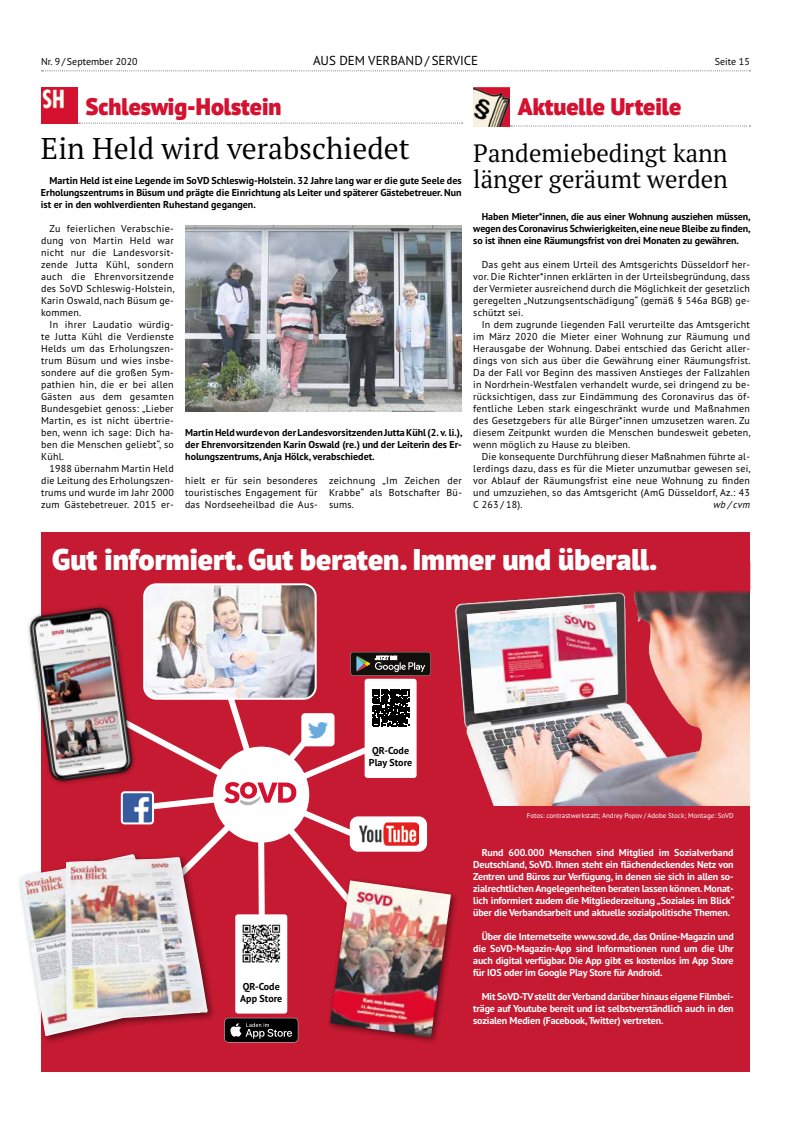
<style>
.page{position:relative;width:791px;height:1134px;background:#fff}
.page>*{position:absolute;margin:0;border:0;box-sizing:border-box;transform-origin:0 0}
.t1{font:900 30px "PT Sans Pro";color:#fff}
.t2{font:30px "PT Serif Pro";color:#000}
.t3{font:25px/26px "PT Serif Pro";color:#000}
.t4{font:900 24px "PT Sans Pro";color:#d51130}
.t5{font:13px "PT Sans Pro";color:#000}
.t6{font:10px/12px "PT Sans Pro";letter-spacing:.02em;color:#000;text-align:justify}
.t7{font:700 10px/12px "PT Sans Pro";letter-spacing:-.015em;color:#fff;text-align:justify}
.t8{font:700 10px/12px "PT Sans Pro";color:#000;text-align:justify}
.t9{font:10px "PT Sans Pro";color:#000}
.t10{font:italic 10px "PT Sans Pro";color:#000}
.t11{font:7px "PT Sans Pro";color:#fff}
</style>
<div class="page">
<div style="left:41px;top:531px;width:709px;height:540px;background:#c61a32"></div>
<div style="left:326px;top:877px;width:132px;height:168px;background:#000;opacity:.5"></div>
<img style="left:330px;top:880px;width:121px;height:157px">
<div style="left:17px;top:851px;width:200px;height:194px;background:#000;opacity:.5"></div>
<img style="left:20px;top:854px;width:188px;height:182px">
<svg style="left:224px;top:1018px;width:74px;height:24px;background:#2a2929"></svg>
<div style="left:235px;top:914px;width:52px;height:99px;background:#fff;border-radius:3px"></div>
<img style="left:242px;top:933px;width:39px;height:30px">
<svg style="left:101px;top:652px;width:330px;height:281px"></svg>
<img style="left:455px;top:595px;width:295px;height:210px">
<img style="left:467px;top:602px;width:150px;height:111px">
<img style="left:185px;top:225px;width:277px;height:187px">
<img style="left:41px;top:88px;width:36px;height:36px">
<svg style="left:79px;top:123px;width:384px;height:1px"></svg>
<img style="left:473px;top:88px;width:36px;height:39px">
<svg style="left:510px;top:125px;width:240px;height:1px"></svg>
<img style="left:146px;top:586px;width:170px;height:113px">
<div style="left:143px;top:583px;width:174px;height:117px;border:2px solid #fff;border-radius:12px"></div>
<img style="left:28px;top:597px;width:122px;height:195px">
<svg style="left:353px;top:819px;width:71px;height:30px"></svg>
<img style="left:359px;top:823px;width:59px;height:22px">
<div style="left:350px;top:816px;width:77px;height:36px;border:6px solid #fff;border-radius:5px"></div>
<svg style="left:42px;top:70px;width:708px;height:1px"></svg>
<p class="t9" style="left:41px;top:55px;width:98px">Nr. 9 / September 2020</p>
<h3 class="t5" style="left:313px;top:52px;width:167px">AUS DEM VERBAND / SERVICE</h3>
<p class="t6" style="left:715px;top:55px;width:36px">Seite 15</p>
<h3 class="t4" style="left:86px;top:90px;width:197px">Schleswig-Holstein</h3>
<h1 class="t2" style="left:41px;top:129px;width:370px">Ein Held wird verabschiedet</h1>
<p class="t8" style="left:41px;top:174px;width:422px;text-indent:8px">Martin Held ist eine Legende im SoVD Schleswig-Holstein. 32 Jahre lang war er die gute Seele des Erholungszentrums in Büsum und prägte die Einrichtung als Leiter und späterer Gästebetreuer. Nun ist er in den wohlverdienten Ruhestand gegangen.</p>
<p class="t6" style="left:41px;top:222px;width:135px;text-indent:8px">Zu feierlichen Verabschie&shy;dung von Martin Held war nicht nur die Landesvorsit&shy;zende Jutta Kühl, sondern auch die Ehrenvorsitzende des SoVD Schleswig-Holstein, Karin Oswald, nach Büsum ge&shy;kommen.</p>
<p class="t6" style="left:41px;top:318px;width:134px;text-indent:8px">In ihrer Laudatio würdig&shy;te Jutta Kühl die Verdienste Helds um das Erholungszen&shy;trum Büsum und wies insbe&shy;sondere auf die großen Sym&shy;pathien hin, die er bei allen Gästen aus dem gesamten Bundesgebiet genoss: „Lieber Martin, es ist nicht übertrie&shy;ben, wenn ich sage: Dich ha&shy;ben die Menschen geliebt“, so Kühl.</p>
<p class="t6" style="left:41px;top:462px;width:134px;text-indent:8px">1988 übernahm Martin Held die Leitung des Erholungszen&shy;trums und wurde im Jahr 2000 zum Gästebetreuer. 2015 er-</p>
<p class="t8" style="left:185px;top:426px;width:279px">Martin Held wurde von der Landesvorsitzenden Jutta Kühl (2. v. li.), der Ehrenvorsitzenden Karin Oswald (re.) und der Leiterin des Er&shy;holungszentrums, Anja Hölck, verabschiedet.</p>
<p class="t6" style="left:185px;top:474px;width:134px">hielt er für sein besonderes touristisches Engagement für das Nordseeheilbad die Aus-</p>
<p class="t6" style="left:329px;top:474px;width:134px">zeichnung „Im Zeichen der Krabbe“ als Botschafter Bü&shy;sums.</p>
<h3 class="t4" style="left:518px;top:91px;width:165px">Aktuelle Urteile</h3>
<h2 class="t3" style="left:473px;top:140px;width:256px">Pandemiebedingt kann länger geräumt werden</h2>
<p class="t8" style="left:473px;top:210px;width:279px;text-indent:8px">Haben Mieter*innen, die aus einer Wohnung ausziehen müssen, wegen des Coronavirus Schwierigkeiten, eine neue Bleibe zu finden, so ist ihnen eine Räumungsfrist von drei Monaten zu gewähren.</p>
<p class="t6" style="left:473px;top:258px;width:278px;text-indent:8px">Das geht aus einem Urteil des Amtsgerichts Düsseldorf her&shy;vor. Die Richter*innen erklärten in der Urteilsbegründung, dass der Vermieter ausreichend durch die Möglichkeit der gesetzlich geregelten „Nutzungsentschädigung“ (gemäß § 546a BGB) ge&shy;schützt sei.</p>
<p class="t6" style="left:473px;top:318px;width:279px;text-indent:8px">In dem zugrunde liegenden Fall verurteilte das Amtsgericht im März 2020 die Mieter einer Wohnung zur Räumung und Herausgabe der Wohnung. Dabei entschied das Gericht aller&shy;dings von sich aus über die Gewährung einer Räumungsfrist.<br>Da der Fall vor Beginn des massiven Anstieges der Fallzahlen in Nordrhein-Westfalen verhandelt wurde, sei dringend zu be&shy;rücksichtigen, dass zur Eindämmung des Coronavirus das öf&shy;fentliche Leben stark eingeschränkt wurde und Maßnahmen des Gesetzgebers für alle Bürger*innen umzusetzen waren. Zu diesem Zeitpunkt wurden die Menschen bundesweit gebeten, wenn möglich zu Hause zu bleiben.</p>
<p class="t6" style="left:473px;top:450px;width:279px;text-indent:8px">Die konsequente Durchführung dieser Maßnahmen führte al&shy;lerdings dazu, dass es für die Mieter unzumutbar gewesen sei, vor Ablauf der Räumungsfrist eine neue Wohnung zu finden und umzuziehen, so das Amtsgericht (AmG Düsseldorf, Az.: 43<br>C 263 / 18).</p>
<p class="t10" style="left:713px;top:498px;width:38px">wb / cvm</p>
<h1 class="t1" style="left:52px;top:539px;width:607px">Gut informiert. Gut beraten. Immer und überall.</h1>
<p class="t8" style="left:240px;top:980px;width:44px">QR-Code<br>App Store</p>
<p class="t8" style="left:369px;top:745px;width:45px;text-align:center">QR-Code<br>Play Store</p>
<p class="t11" style="left:527px;top:811px;width:209px">Fotos: contrastwerkstatt; Andrey Popov / Adobe Stock; Montage: SoVD</p>
<p class="t7" style="left:473px;top:846px;width:263px;text-indent:8px">Rund 600.000 Menschen sind Mitglied im Sozialverband Deutschland, SoVD. Ihnen steht ein flächendeckendes Netz von Zentren und Büros zur Verfügung, in denen sie sich in allen so&shy;zialrechtlichen Angelegenheiten beraten lassen können. Monat&shy;lich informiert zudem die Mitgliederzeitung „Soziales im Blick“ über die Verbandsarbeit und aktuelle sozialpolitische Themen.</p>
<p class="t7" style="left:473px;top:930px;width:262px;text-indent:8px">Über die Internetseite www.sovd.de, das Online-Magazin und die SoVD-Magazin-App sind Informationen rund um die Uhr auch digital verfügbar. Die App gibt es kostenlos im App Store für IOS oder im Google Play Store für Android.</p>
<p class="t7" style="left:473px;top:990px;width:262px;text-indent:8px">Mit SoVD-TV stellt der Verband darüber hinaus eigene Filmbei&shy;träge auf Youtube bereit und ist selbstverständlich auch in den sozialen Medien (Facebook, Twitter) vertreten.</p>
</div>
